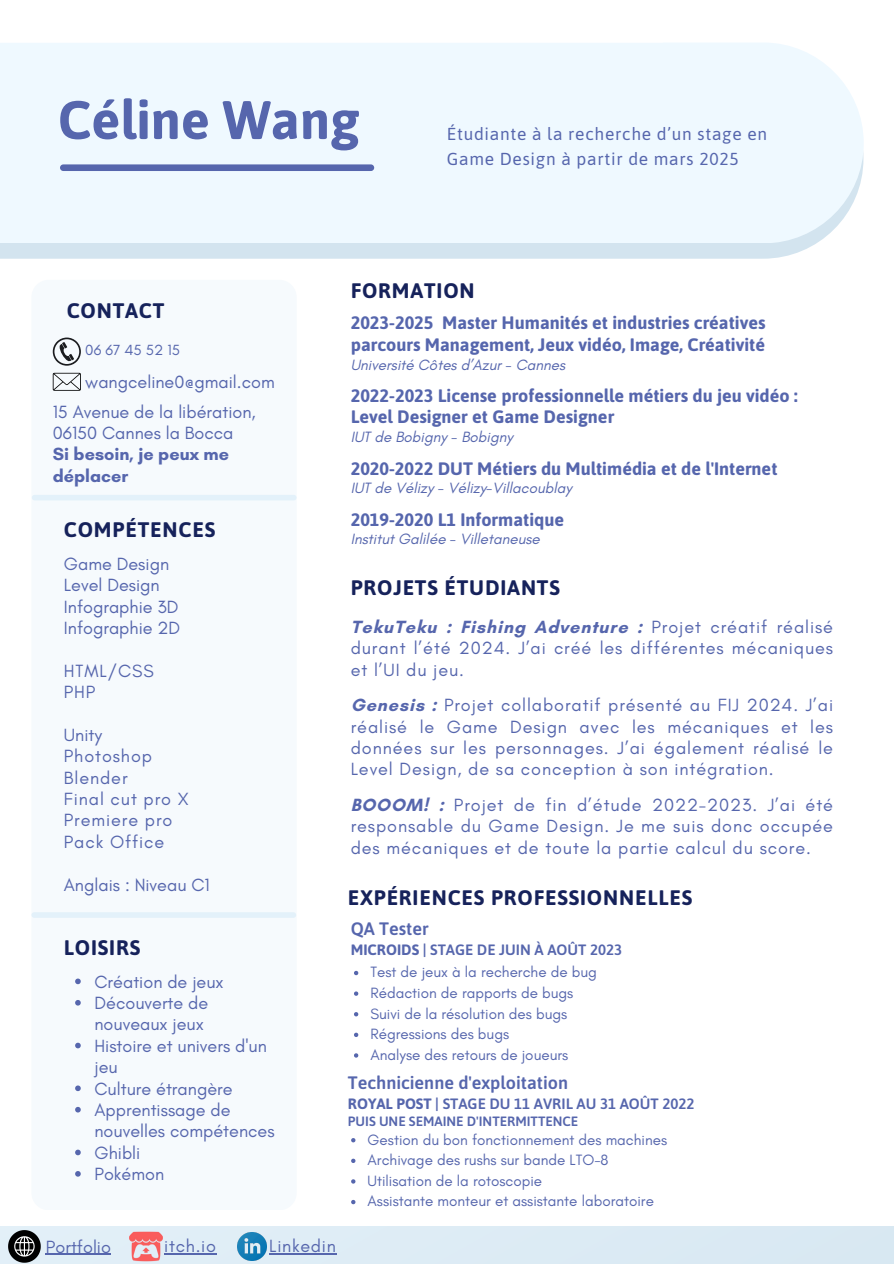
<style>
.page{position:relative;width:894px;height:1264px;background:#fff}
.page>*{position:absolute;margin:0;border:0;box-sizing:border-box;transform-origin:0 0}
.t1{font:700 54px "Asap";color:#5666ad}
.t2{font:700 21px "Asap";letter-spacing:.04em;color:#16225b}
.t3{font:18px/21.3px "Glacial Indifference";color:#5666ad}
.t4{font:700 18px/21.3px "Asap";color:#5666ad}
.t5{font:18px/21.3px "Glacial Indifference";letter-spacing:.05em;color:#5666ad}
.t6{font:600 18px "Asap";color:#5666ad}
.t7{font:18px "Glacial Indifference";letter-spacing:.04em;color:#5666ad}
.t8{font:17.4px/24.2px "Asap";letter-spacing:.04em;color:#5666ad}
.t9{font:15.15px "Glacial Indifference";color:#5666ad}
.t10{font:italic 15.15px "Glacial Indifference";color:#5666ad}
.t11{font:600 15px "Asap";color:#5666ad}
.t12{font:15px "Glacial Indifference";color:#5666ad}
.t13{font:600 13.5px "Asap";color:#5666ad}
.s1{font-weight:700}
</style>
<div class="page">
<div style="left:0;top:58px;width:863px;height:200px;background:#d3e4ef"></div>
<div style="left:0;top:42px;width:863px;height:201px;background:#eff9ff"></div>
<div style="left:0;top:1226px;width:893px;height:37px;background:#ddebf5"></div>
<div style="left:60px;top:164px;width:314px;height:7px;background:#5666ad;border-radius:3px"></div>
<div style="left:31px;top:280px;width:265px;height:929px;background:#f6fafd;border-radius:17px"></div>
<div style="left:32px;top:495px;width:264px;height:5px;background:#e3f1fa;border-radius:3px"></div>
<div style="left:31px;top:912px;width:265px;height:5px;background:#e3f1fa;border-radius:3px"></div>
<svg style="left:53px;top:373px;width:28px;height:18px"></svg>
<svg style="left:53px;top:337px;width:28px;height:29px"></svg>
<svg style="left:8px;top:1230px;width:33px;height:32px"></svg>
<hr style="left:46px;top:1253px;width:65px;height:1px;background:#5666ad">
<img style="left:238px;top:1232px;width:28px;height:28px">
<hr style="left:269px;top:1253px;width:67px;height:1px;background:#5666ad">
<svg style="left:351px;top:1138px;width:4px;height:4px"></svg>
<svg style="left:351px;top:1158px;width:4px;height:4px"></svg>
<svg style="left:351px;top:1179px;width:4px;height:4px"></svg>
<svg style="left:351px;top:1199px;width:4px;height:5px"></svg>
<svg style="left:75px;top:978px;width:6px;height:6px"></svg>
<svg style="left:75px;top:1000px;width:6px;height:5px"></svg>
<svg style="left:75px;top:1042px;width:6px;height:6px"></svg>
<svg style="left:75px;top:1085px;width:6px;height:6px"></svg>
<svg style="left:75px;top:1106px;width:6px;height:6px"></svg>
<svg style="left:75px;top:1149px;width:6px;height:6px"></svg>
<svg style="left:75px;top:1171px;width:6px;height:5px"></svg>
<svg style="left:354px;top:970px;width:4px;height:5px"></svg>
<svg style="left:354px;top:991px;width:4px;height:4px"></svg>
<svg style="left:354px;top:1012px;width:4px;height:4px"></svg>
<svg style="left:354px;top:1032px;width:4px;height:5px"></svg>
<svg style="left:354px;top:1053px;width:4px;height:4px"></svg>
<img style="left:129px;top:1231px;width:33px;height:31px">
<hr style="left:164px;top:1253px;width:53px;height:1px;background:#5666ad">
<h3 class="t1" style="left:58px;top:89px;width:303px">Céline Wang</h3>
<h5 class="t8" style="left:446px;top:122px;width:322px">Étudiante à la recherche d’un stage en<br>Game Design à partir de mars 2025</h5>
<h5 class="t2" style="left:67px;top:298px;width:99px">CONTACT</h5>
<h2 class="t12" style="left:85px;top:341px;width:96px">06 67 45 52 15</h2>
<p class="t3" style="left:85px;top:371px;width:191px">wangceline0@gmail.com</p>
<p class="t3" style="left:53px;top:401px;width:204px">15 Avenue de la libération,<br>06150 Cannes la Bocca<br><span class="s1">Si besoin, je peux me déplacer</span></p>
<h4 class="t2" style="left:64px;top:517px;width:153px">COMPÉTENCES</h4>
<p class="t3" style="left:64px;top:553px;width:118px">Game Design<br>Level Design<br>Infographie 3D<br>Infographie 2D</p>
<h4 class="t5" style="left:64px;top:659px;width:91px">HTML/CSS<br>PHP</h4>
<p class="t5" style="left:64px;top:724px;width:126px">Unity<br>Photoshop<br>Blender<br>Final cut pro X<br>Premiere pro<br>Pack Office</p>
<h4 class="t3" style="left:64px;top:873px;width:147px">Anglais : Niveau C1</h4>
<p class="t2" style="left:64px;top:935px;width:78px">LOISIRS</p>
<h2 class="t3" style="left:94px;top:970px;width:131px">Création de jeux</h2>
<h5 class="t3" style="left:94px;top:992px;width:115px">Découverte de nouveaux jeux</h5>
<h5 class="t3" style="left:94px;top:1034px;width:174px">Histoire et univers d'un jeu</h5>
<h5 class="t3" style="left:94px;top:1077px;width:140px">Culture étrangère</h5>
<h2 class="t3" style="left:94px;top:1098px;width:182px">Apprentissage de nouvelles compétences</h2>
<h4 class="t3" style="left:94px;top:1141px;width:47px">Ghibli</h4>
<h6 class="t3" style="left:94px;top:1163px;width:71px">Pokémon</h6>
<h1 class="t3" style="left:46px;top:1235px;width:66px">Portfolio</h1>
<h2 class="t7" style="left:269px;top:1234px;width:68px">Linkedin</h2>
<h5 class="t3" style="left:164px;top:1235px;width:53px">itch.io</h5>
<p class="t2" style="left:350px;top:279px;width:125px">FORMATION</p>
<h2 class="t4" style="left:350px;top:312px;width:416px">2023-2025 Master Humanités et industries créatives parcours Management, Jeux vidéo, Image, Créativité</h2>
<h4 class="t10" style="left:350px;top:355px;width:216px">Université Côtes d’Azur - Cannes</h4>
<p class="t4" style="left:350px;top:384px;width:448px">2022-2023 License professionnelle métiers du jeu vidéo :<br>Level Designer et Game Designer</p>
<p class="t10" style="left:350px;top:428px;width:164px">IUT de Bobigny - Bobigny</p>
<p class="t4" style="left:350px;top:458px;width:428px">2020-2022 DUT Métiers du Multimédia et de l'Internet</p>
<p class="t10" style="left:350px;top:478px;width:223px">IUT de Vélizy - Vélizy-Villacoublay</p>
<p class="t4" style="left:350px;top:509px;width:215px">2019-2020 L1 Informatique</p>
<p class="t10" style="left:350px;top:529px;width:191px">Institut Galilée - Villetaneuse</p>
<p class="t2" style="left:350px;top:575px;width:210px">PROJETS ÉTUDIANTS</p>
<p class="t3" style="left:350px;top:616px;width:484px;text-align:justify"><span class="s1">TekuTeku : Fishing Adventure :</span> Projet créatif réalisé durant l’été 2024. J’ai créé les différentes mécaniques et l’UI du jeu.</p>
<p class="t3" style="left:350px;top:694px;width:484px;text-align:justify"><span class="s1">Genesis :</span> Projet collaboratif présenté au FIJ 2024. J’ai réalisé le Game Design avec les mécaniques et les données sur les personnages. J’ai également réalisé le Level Design, de sa conception à son intégration.</p>
<p class="t3" style="left:350px;top:794px;width:484px;text-align:justify"><span class="s1">BOOOM! :</span> Projet de fin d’étude 2022-2023. J’ai été responsable du Game Design. Je me suis donc occupée des mécaniques et de toute la partie calcul du score.</p>
<p class="t2" style="left:348px;top:885px;width:346px">EXPÉRIENCES PROFESSIONNELLES</p>
<p class="t6" style="left:350px;top:918px;width:79px">QA Tester</p>
<p class="t11" style="left:350px;top:941px;width:273px"><span class="s1">MICROIDS</span> | STAGE DE JUIN À AOÛT 2023</p>
<p class="t9" style="left:370px;top:962px;width:228px">Test de jeux à la recherche de bug</p>
<p class="t9" style="left:370px;top:983px;width:204px">Rédaction de rapports de bugs</p>
<p class="t9" style="left:370px;top:1004px;width:198px">Suivi de la résolution des bugs</p>
<h4 class="t9" style="left:370px;top:1024px;width:140px">Régressions des bugs</h4>
<h6 class="t9" style="left:370px;top:1045px;width:199px">Analyse des retours de joueurs</h6>
<p class="t6" style="left:348px;top:1071px;width:222px">Technicienne d'exploitation</p>
<p class="t11" style="left:348px;top:1094px;width:348px"><span class="s1">ROYAL POST</span> | STAGE DU 11 AVRIL AU 31 AOÛT 2022</p>
<p class="t9" style="left:367px;top:1130px;width:301px">Gestion du bon fonctionnement des machines</p>
<h5 class="t9" style="left:367px;top:1150px;width:242px">Archivage des rushs sur bande LTO-8</h5>
<h5 class="t9" style="left:367px;top:1171px;width:176px">Utilisation de la rotoscopie</h5>
<h2 class="t9" style="left:367px;top:1191px;width:288px">Assistante monteur et assistante laboratoire</h2>
<h5 class="t13" style="left:348px;top:1112px;width:232px">PUIS UNE SEMAINE D'INTERMITTENCE</h5>
</div>
